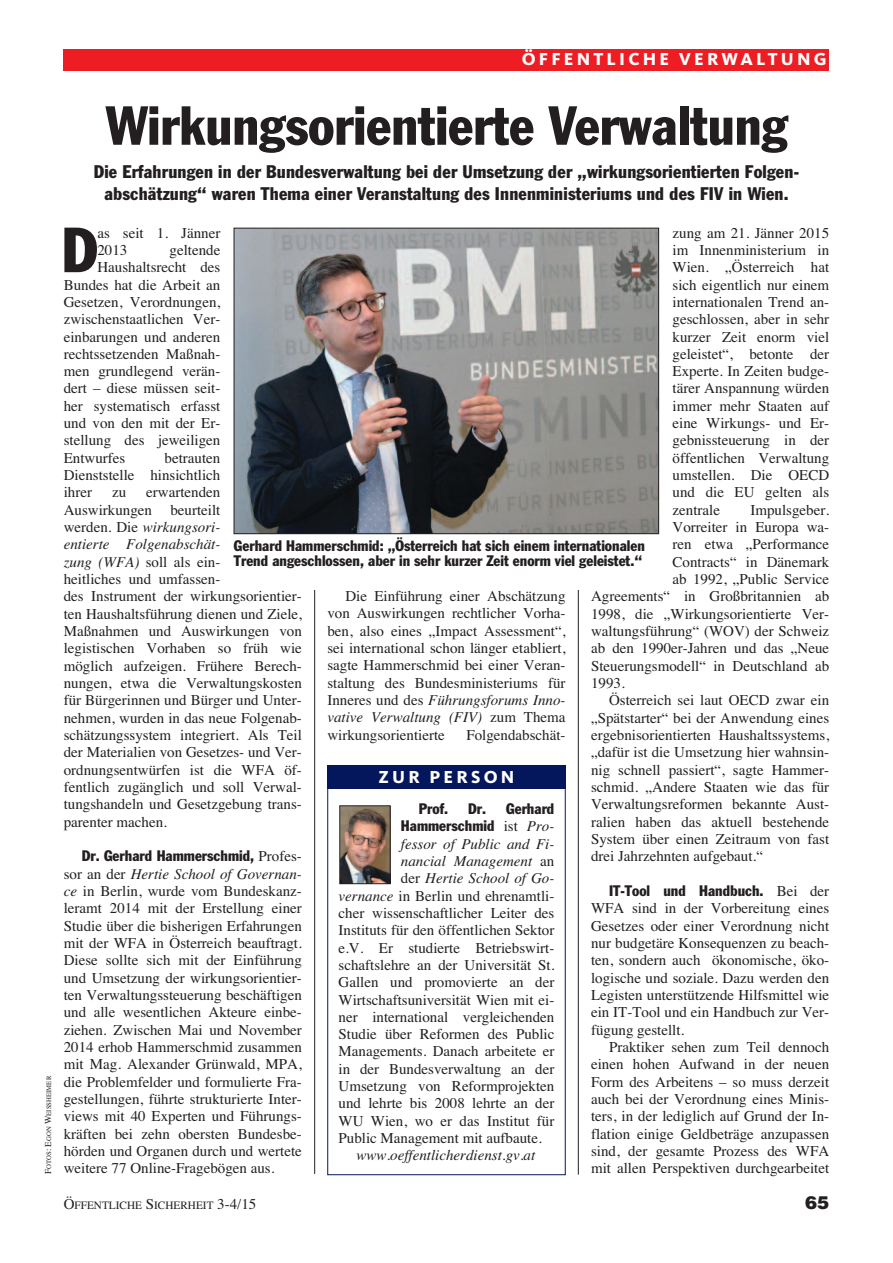
<style>
.page{position:relative;width:893px;height:1263px;background:#fff}
.page>*{position:absolute;margin:0;border:0;box-sizing:border-box;transform-origin:0 0}
.t1{font:condensed 62.55px "Franklin Gothic";color:#231f20}
.t2{font:condensed 54px "Franklin Gothic";color:#231f20}
.t3{font:condensed 18px/21.6px "Franklin Gothic";letter-spacing:.01em;color:#231f20;text-align:center}
.t4{font:800 18px "Kievit";letter-spacing:.175em;color:#fff}
.t5{font:900 18px "Helvetica";color:#231f20}
.t6{font:15px/17.2px "Times";color:#231f20;text-align:justify}
.t7{font:condensed 15px/15.8px "Franklin Gothic";color:#231f20}
.t8{font:italic 15px "Times";color:#231f20}
.t9{font:11.25px "Times";color:#231f20}
.t10{font:6.75px "Times";color:#231f20}
.s1{font-size:9px}
.s2{font-style:italic}
.s3{font-family:"Times";font-stretch:normal}
.s4{font-family:"Times";font-style:italic;font-stretch:normal}
.s5{font-style:normal}
.s6{font-size:15px}
</style>
<div class="page">
<hr style="left:314px;top:589px;width:1px;height:585px;background:#231f20">
<div style="left:64px;top:49px;width:765px;height:21px;background:#ee1d23"></div>
<hr style="left:578px;top:589px;width:1px;height:586px;background:#231f20">
<img style="left:236px;top:230px;width:421px;height:302px">
<div style="left:234px;top:228px;width:425px;height:306px;border:1px solid #231f20"></div>
<div style="left:327px;top:787px;width:239px;height:388px;border:1px solid #04175c"></div>
<div style="left:327px;top:765px;width:239px;height:23px;background:#04175c"></div>
<img style="left:341px;top:807px;width:47px;height:75px">
<div style="left:339px;top:805px;width:51px;height:79px;border:1px solid #231f20"></div>
<p class="t4" style="left:522px;top:53px;width:306px">ÖFFENTLICHE VERWALTUNG</p>
<p class="t10" style="left:45px;top:1174px;width:99px;rotate:-90deg"><span class="s1">F</span>OTOS<span class="s1">: E</span>GON <span class="s1">W</span>EISSHEIMER</p>
<h2 class="t2" style="left:105px;top:106px;width:684px">Wirkungsorientierte Verwaltung</h2>
<p class="t3" style="left:94px;top:162px;width:707px">Die Erfahrungen in der Bundesverwaltung bei der Umsetzung der „wirkungsorientierten Folgen&shy;abschätzung“ waren Thema einer Veranstaltung des Innenministeriums und des FIV in Wien.</p>
<p class="t6" style="left:673px;top:224px;width:158px">zung am 21. Jänner 2015 im Innenministerium in Wien. „Österreich hat sich eigentlich nur einem internationalen Trend an&shy;geschlossen, aber in sehr kurzer Zeit enorm viel geleistet“, betonte der Experte. In Zeiten budge&shy;tärer Anspannung würden immer mehr Staaten auf eine Wirkungs- und Er&shy;gebnissteuerung in der öffentlichen Verwaltung umstellen. Die OECD und die EU gelten als zentrale</p>
<h1 class="t1" style="left:62px;top:228px;width:37px">D</h1>
<p class="t6" style="left:97px;top:224px;width:125px">as seit 1. Jänner<br>2013</p>
<p class="t6" style="left:170px;top:241px;width:52px">geltende</p>
<p class="t6" style="left:97px;top:258px;width:125px">Haushaltsrecht des</p>
<p class="t6" style="left:64px;top:276px;width:158px">Bundes hat die Arbeit an</p>
<p class="t6" style="left:64px;top:293px;width:158px">Gesetzen, Verordnungen,</p>
<p class="t6" style="left:64px;top:310px;width:158px">zwischenstaatlichen Ver-</p>
<p class="t6" style="left:64px;top:328px;width:158px">einbarungen und anderen</p>
<p class="t6" style="left:64px;top:345px;width:158px">rechtssetzenden Maßnah-</p>
<p class="t6" style="left:64px;top:362px;width:158px">men grundlegend verän-</p>
<p class="t6" style="left:64px;top:380px;width:158px">dert – diese müssen seit-</p>
<p class="t6" style="left:64px;top:397px;width:158px">her systematisch erfasst</p>
<p class="t6" style="left:64px;top:414px;width:158px">und von den mit der Er-</p>
<p class="t6" style="left:64px;top:432px;width:158px">stellung des jeweiligen</p>
<p class="t6" style="left:64px;top:449px;width:63px">Entwurfes</p>
<p class="t6" style="left:64px;top:449px;width:158px;text-indent:101px">betrauten Dienststelle hinsichtlich ihrer</p>
<p class="t6" style="left:64px;top:484px;width:240px;text-align:left;text-indent:82px">erwartenden<br>Auswirkungen beurteilt<br>werden. Die <span class="s2">wirkungsori-<br>entierte Folgenabschät-<br>zung (WFA)</span> soll als ein-<br>heitliches und umfassen-<br>des Instrument der wirkungsorientier&shy;ten Haushaltsführung dienen und Ziele,<br>Maßnahmen und Auswirkungen von legistischen Vorhaben so früh wie möglich aufzeigen. Frühere Berech&shy;nungen, etwa die Verwaltungskosten für Bürgerinnen und Bürger und Unter&shy;nehmen, wurden in das neue Folgenab&shy;schätzungssystem integriert. Als Teil der Materialien von Gesetzes- und Ver&shy;ordnungsentwürfen ist die WFA öf&shy;fentlich zugänglich und soll Verwal&shy;tungshandeln und Gesetzgebung trans&shy;parenter machen.</p>
<p class="t7" style="left:82px;top:849px;width:222px">Dr. Gerhard Hammerschmid, <span class="s3">Profes-</span></p>
<p class="t6" style="left:64px;top:865px;width:240px">sor an der <span class="s2">Hertie School of Governan&shy;ce</span> in Berlin, wurde vom Bundeskanz&shy;leramt 2014 mit der Erstellung einer Studie über die bisherigen Erfahrungen mit der WFA in Österreich beauftragt.<br>Diese sollte sich mit der Einführung und Umsetzung der wirkungsorientier&shy;ten Verwaltungssteuerung beschäftigen und alle wesentlichen Akteure einbe&shy;ziehen. Zwischen Mai und November 2014 erhob Hammerschmid zusammen mit Mag. Alexander Grünwald, MPA, die Problemfelder und formulierte Fra&shy;gestellungen, führte strukturierte Inter&shy;views mit 40 Experten und Führungs&shy;kräften bei zehn obersten Bundesbe&shy;hörden und Organen durch und wertete weitere 77 Online-Fragebögen aus.</p>
<p class="t6" style="left:112px;top:484px;width:16px">zu</p>
<p class="t6" style="left:750px;top:501px;width:80px">Impulsgeber.</p>
<p class="t6" style="left:673px;top:518px;width:158px">Vorreiter in Europa wa-</p>
<p class="t6" style="left:673px;top:536px;width:158px">ren etwa „Performance</p>
<p class="t6" style="left:673px;top:553px;width:158px">Contracts“ in Dänemark</p>
<p class="t6" style="left:673px;top:570px;width:158px">ab 1992, „Public Service</p>
<p class="t6" style="left:591px;top:588px;width:240px">Agreements“ in Großbritannien ab</p>
<p class="t6" style="left:591px;top:605px;width:240px">1998, die „Wirkungsorientierte Ver-</p>
<p class="t6" style="left:591px;top:622px;width:240px">waltungsführung“ (WOV) der Schweiz</p>
<p class="t6" style="left:591px;top:640px;width:240px">ab den 1990er-Jahren und das „Neue</p>
<p class="t6" style="left:591px;top:657px;width:240px">Steuerungsmodell“ in Deutschland ab</p>
<p class="t6" style="left:591px;top:674px;width:35px">1993.</p>
<p class="t6" style="left:609px;top:691px;width:222px">Österreich sei laut OECD zwar ein</p>
<p class="t6" style="left:591px;top:709px;width:240px">„Spätstarter“ bei der Anwendung eines</p>
<p class="t6" style="left:591px;top:726px;width:240px">ergebnisorientierten Haushaltssystems,</p>
<p class="t6" style="left:591px;top:743px;width:240px">„dafür ist die Umsetzung hier wahnsin-</p>
<p class="t6" style="left:591px;top:761px;width:240px">nig schnell passiert“, sagte Hammer-</p>
<p class="t6" style="left:591px;top:778px;width:240px">schmid. „Andere Staaten wie das für</p>
<p class="t6" style="left:591px;top:795px;width:240px">Verwaltungsreformen bekannte Aust-</p>
<p class="t6" style="left:591px;top:813px;width:240px">ralien haben das aktuell bestehende</p>
<p class="t6" style="left:591px;top:830px;width:240px">System über einen Zeitraum von fast</p>
<p class="t6" style="left:591px;top:847px;width:173px">drei Jahrzehnten aufgebaut.“</p>
<p class="t7" style="left:609px;top:884px;width:222px">IT-Tool und Handbuch. <span class="s3">Bei der</span></p>
<p class="t6" style="left:591px;top:899px;width:240px">WFA sind in der Vorbereitung eines Gesetzes oder einer Verordnung nicht nur budgetäre Konsequenzen zu beach&shy;ten, sondern auch ökonomische, öko&shy;logische und soziale. Dazu werden den Legisten unterstützende Hilfsmittel wie ein IT-Tool und ein Handbuch zur Ver&shy;fügung gestellt.</p>
<p class="t6" style="left:591px;top:1038px;width:240px;text-indent:18px">Praktiker sehen zum Teil dennoch einen hohen Aufwand in der neuen Form des Arbeitens – so muss derzeit auch bei der Verordnung eines Minis&shy;ters, in der lediglich auf Grund der In&shy;flation einige Geldbeträge anzupassen sind, der gesamte Prozess des WFA mit allen Perspektiven durchgearbeitet</p>
<p class="t7" style="left:234px;top:539px;width:413px">Gerhard Hammerschmid: „Österreich hat sich einem internationalen<br>Trend angeschlossen, aber in sehr kurzer Zeit enorm viel geleistet.“</p>
<p class="t6" style="left:327px;top:587px;width:240px;text-indent:18px">Die Einführung einer Abschätzung von Auswirkungen rechtlicher Vorha&shy;ben, also eines „Impact Assessment“, sei international schon länger etabliert, sagte Hammerschmid bei einer Veran&shy;staltung des Bundesministeriums für Inneres und des <span class="s2">Führungsforums Inno&shy;vative Verwaltung (FIV)</span> zum Thema wirkungsorientierte</p>
<p class="t6" style="left:466px;top:726px;width:101px">Folgendabschät-</p>
<p class="t4" style="left:379px;top:771px;width:137px">ZUR PERSON</p>
<p class="t7" style="left:401px;top:801px;width:155px;line-height:17.2px;text-align:right">Dr. Gerhard<br>Hammerschmid <span class="s3">ist</span> <span class="s4">Pro-</span></p>
<p class="t8" style="left:401px;top:835px;width:155px">fessor of Public and Fi-</p>
<p class="t8" style="left:401px;top:852px;width:155px">nancial Management <span class="s5">an</span></p>
<p class="t8" style="left:401px;top:869px;width:155px"><span class="s5">der</span> Hertie School of Go-</p>
<p class="t6" style="left:339px;top:887px;width:217px"><span class="s2">vernance</span> in Berlin und ehrenamtli-</p>
<p class="t6" style="left:339px;top:904px;width:217px">cher wissenschaftlicher Leiter des</p>
<p class="t6" style="left:339px;top:921px;width:217px">Instituts für den öffentlichen Sektor</p>
<p class="t6" style="left:339px;top:939px;width:217px">e.V. Er studierte Betriebswirt-</p>
<p class="t6" style="left:339px;top:956px;width:217px">schaftslehre an der Universität St.</p>
<p class="t6" style="left:339px;top:973px;width:217px">Gallen und promovierte an der</p>
<p class="t6" style="left:339px;top:991px;width:217px">Wirtschaftsuniversität Wien mit ei-</p>
<p class="t6" style="left:339px;top:1008px;width:217px">ner international vergleichenden</p>
<p class="t6" style="left:339px;top:1025px;width:217px">Studie über Reformen des Public</p>
<p class="t6" style="left:339px;top:1043px;width:217px">Managements. Danach arbeitete er</p>
<p class="t6" style="left:339px;top:1060px;width:217px">in der Bundesverwaltung an der</p>
<p class="t6" style="left:339px;top:1077px;width:217px">Umsetzung von Reformprojekten</p>
<p class="t6" style="left:338px;top:1095px;width:217px">und lehrte bis 2008 lehrte an der</p>
<p class="t6" style="left:338px;top:1112px;width:217px">WU Wien, wo er das Institut für</p>
<p class="t6" style="left:338px;top:1129px;width:205px">Public Management mit aufbaute.</p>
<p class="t8" style="left:356px;top:1146px;width:180px">www.oeffentlicherdienst.gv.at</p>
<p class="t7" style="left:419px;top:802px;width:31px">Prof.</p>
<p class="t9" style="left:64px;top:1198px;width:194px"><span class="s6">Ö</span>FFENTLICHE <span class="s6">S</span>ICHERHEIT <span class="s6">3-4/15</span></p>
<p class="t5" style="left:805px;top:1192px;width:26px">65</p>
</div>
